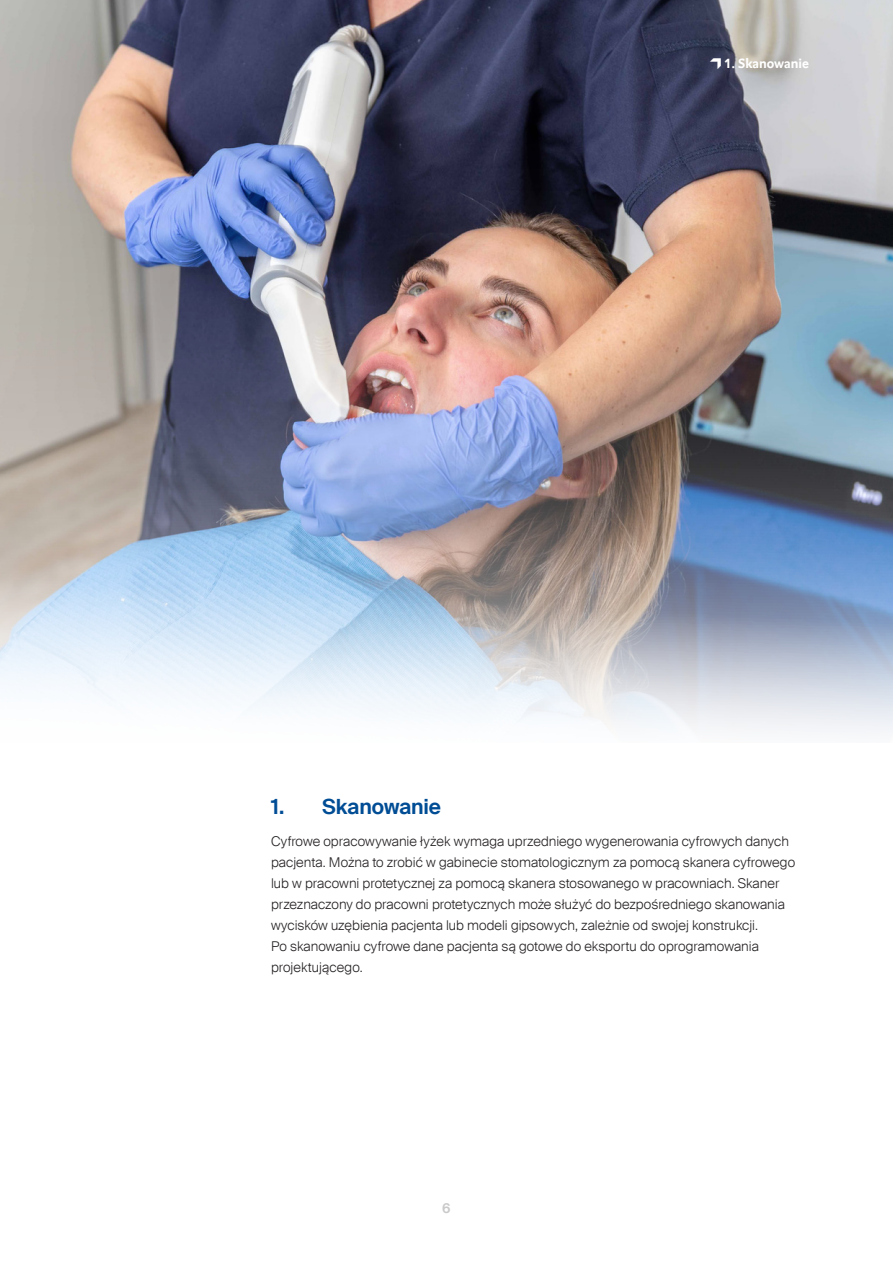
<style>
.page{position:relative;width:893px;height:1263px;background:#fff}
.page>*{position:absolute;margin:0;border:0;box-sizing:border-box;transform-origin:0 0}
.t1{font:600 21px "Suisse Intl";letter-spacing:-.005em;color:#004d95}
.t2{font:300 13.5px/21px "Suisse Intl";letter-spacing:.005em;color:#231f20}
.t3{font:700 13.5px "DTL Caspari Global";color:#fff}
.t4{font:600 13.5px "Suisse Intl";color:#cacaca}
</style>
<div class="page">
<img style="left:0;top:0;width:893px;height:573px">
<svg style="left:0;top:573px;width:893px;height:160px"></svg>
<p class="t3" style="left:710px;top:55px;width:101px">• 1. Skanowanie</p>
<h1 class="t1" style="left:271px;top:794px;width:172px">1. Skanowanie</h1>
<p class="t2" style="left:271px;top:830px;width:526px">Cyfrowe opracowywanie łyżek wymaga uprzedniego wygenerowania cyfrowych danych pacjenta. Można to zrobić w gabinecie stomatologicznym za pomocą skanera cyfrowego lub w pracowni protetycznej za pomocą skanera stosowanego w pracowniach. Skaner przeznaczony do pracowni protetycznych może służyć do bezpośredniego skanowania wycisków uzębienia pacjenta lub modeli gipsowych, zależnie od swojej konstrukcji.<br>Po skanowaniu cyfrowe dane pacjenta są gotowe do eksportu do oprogramowania projektującego.</p>
<p class="t4" style="left:442px;top:1200px;width:10px">6</p>
</div>
